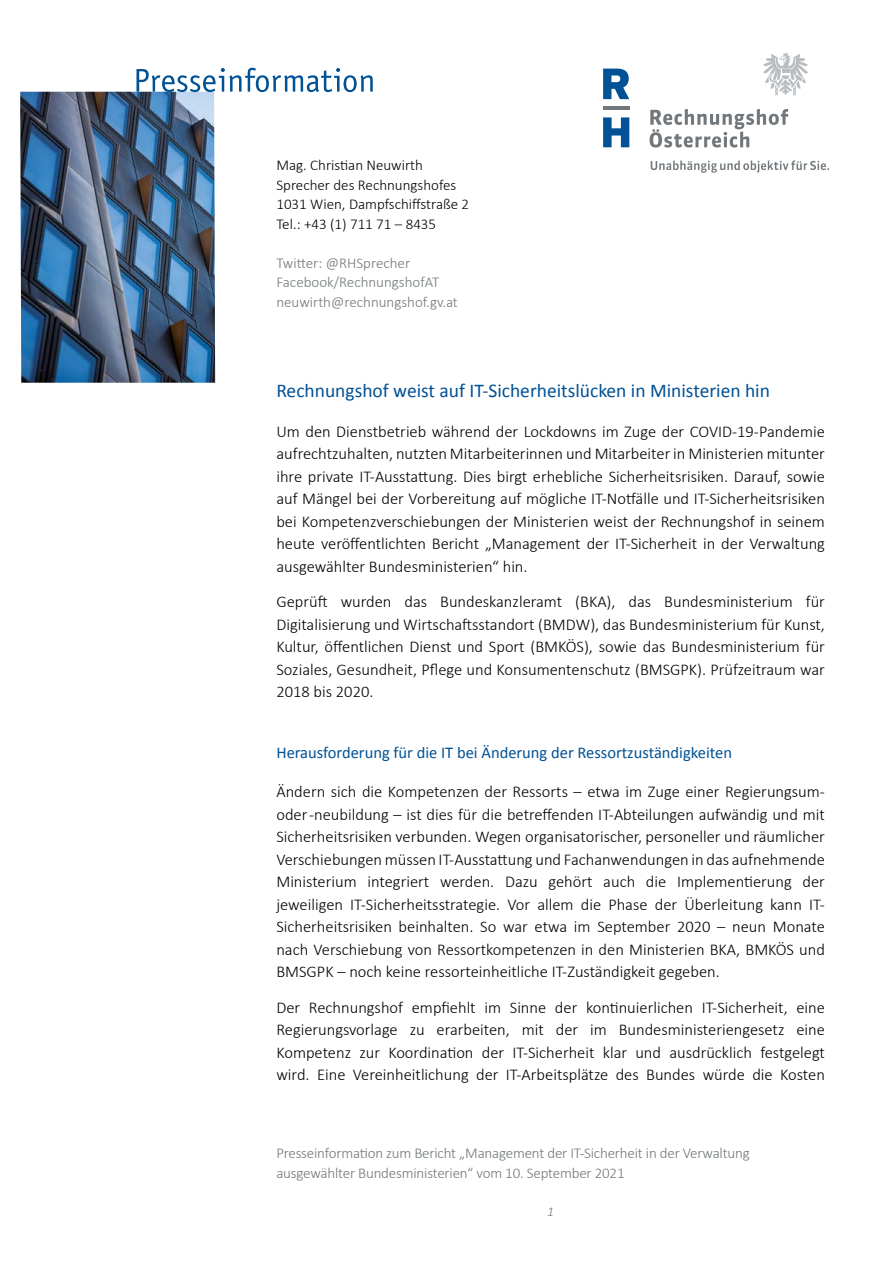
<style>
.page{position:relative;width:893px;height:1263px;background:#fff}
.page>*{position:absolute;margin:0;border:0;box-sizing:border-box;transform-origin:0 0}
.Überschrift_1{font:19.5px "Calibri";color:#005195}
.Fließtext{font:300 16.5px/22.5px "Calibri";color:#000;text-align:justify}
.Überschrift_2{font:16.5px "Calibri";color:#005195}
.Kontaktadresse_block_2_grau{font:300 15px/19.5px "Calibri";letter-spacing:-.01em;color:#71777a}
.Kontaktadresse{font:300 15px "Calibri";color:#000}
.t1{font:italic 300 13.5px "Calibri";color:#71777a}
</style>
<div class="page">
<svg style="left:603px;top:117px;width:26px;height:30px"></svg>
<svg style="left:603px;top:69px;width:26px;height:30px"></svg>
<hr style="left:603px;top:107px;width:26px;height:3px;background:#71777a">
<svg style="left:650px;top:109px;width:138px;height:39px"></svg>
<svg style="left:763px;top:53px;width:45px;height:42px"></svg>
<svg style="left:651px;top:160px;width:178px;height:13px"></svg>
<img style="left:20px;top:92px;width:195px;height:291px">
<svg style="left:136px;top:68px;width:237px;height:24px"></svg>
<p class="Kontaktadresse" style="left:276px;top:156px;width:148px">Mag. Christian Neuwirth</p>
<p class="Kontaktadresse" style="left:276px;top:175px;width:181px">Sprecher des Rechnungshofes</p>
<p class="Kontaktadresse" style="left:276px;top:195px;width:194px">1031 Wien, Dampfschiffstraße 2</p>
<p class="Kontaktadresse" style="left:276px;top:214px;width:161px">Tel.: +43 (1) 711 71 – 8435</p>
<p class="Kontaktadresse_block_2_grau" style="left:276px;top:253px;width:135px">Twitter: @RHSprecher</p>
<p class="Kontaktadresse_block_2_grau" style="left:276px;top:272px;width:164px">Facebook/RechnungshofAT</p>
<p class="Kontaktadresse_block_2_grau" style="left:276px;top:292px;width:183px">neuwirth@rechnungshof.gv.at</p>
<h1 class="Überschrift_1" style="left:276px;top:379px;width:495px">Rechnungshof weist auf IT-Sicherheitslücken in Ministerien hin</h1>
<p class="Fließtext" style="left:276px;top:420px;width:550px">Um den Dienstbetrieb während der Lockdowns im Zuge der COVID-19-Pandemie aufrechtzuhalten, nutzten Mitarbeiterinnen und Mitarbeiter in Ministerien mitunter ihre private IT-Ausstattung. Dies birgt erhebliche Sicherheitsrisiken. Darauf, sowie auf Mängel bei der Vorbereitung auf mögliche IT-Notfälle und IT-Sicherheitsrisiken bei Kompetenzverschiebungen der Ministerien weist der Rechnungshof in seinem heute veröffentlichten Bericht „Management der IT-Sicherheit in der Verwaltung ausgewählter Bundesministerien“ hin.</p>
<p class="Fließtext" style="left:276px;top:590px;width:550px">Geprüft wurden das Bundeskanzleramt (BKA), das Bundesministerium für Digitalisierung und Wirtschaftsstandort (BMDW), das Bundesministerium für Kunst, Kultur, öffentlichen Dienst und Sport (BMKÖS), sowie das Bundesministerium für Soziales, Gesundheit, Pflege und Konsumentenschutz (BMSGPK). Prüfzeitraum war 2018 bis 2020.</p>
<h2 class="Überschrift_2" style="left:276px;top:742px;width:457px">Herausforderung für die IT bei Änderung der Ressortzuständigkeiten</h2>
<p class="Fließtext" style="left:276px;top:780px;width:550px">Ändern sich die Kompetenzen der Ressorts – etwa im Zuge einer Regierungsum&shy;oder -neubildung – ist dies für die betreffenden IT-Abteilungen aufwändig und mit Sicherheitsrisiken verbunden. Wegen organisatorischer, personeller und räumlicher Verschiebungen müssen IT-Ausstattung und Fachanwendungen in das aufnehmende Ministerium integriert werden. Dazu gehört auch die Implementierung der jeweiligen IT-Sicherheitsstrategie. Vor allem die Phase der Überleitung kann IT-Sicherheitsrisiken beinhalten. So war etwa im September 2020 – neun Monate nach Verschiebung von Ressortkompetenzen in den Ministerien BKA, BMKÖS und BMSGPK – noch keine ressorteinheitliche IT-Zuständigkeit gegeben.</p>
<p class="Fließtext" style="left:276px;top:996px;width:550px">Der Rechnungshof empfiehlt im Sinne der kontinuierlichen IT-Sicherheit, eine Regierungsvorlage zu erarbeiten, mit der im Bundesministeriengesetz eine Kompetenz zur Koordination der IT-Sicherheit klar und ausdrücklich festgelegt wird. Eine Vereinheitlichung der IT-Arbeitsplätze des Bundes würde die Kosten</p>
<p class="Kontaktadresse_block_2_grau" style="left:276px;top:1143px;width:475px">Presseinformation zum Bericht „Management der IT-Sicherheit in der Verwaltung ausgewählter Bundesministerien“ vom 10. September 2021</p>
<p class="t1" style="left:547px;top:1203px;width:8px">1</p>
</div>
